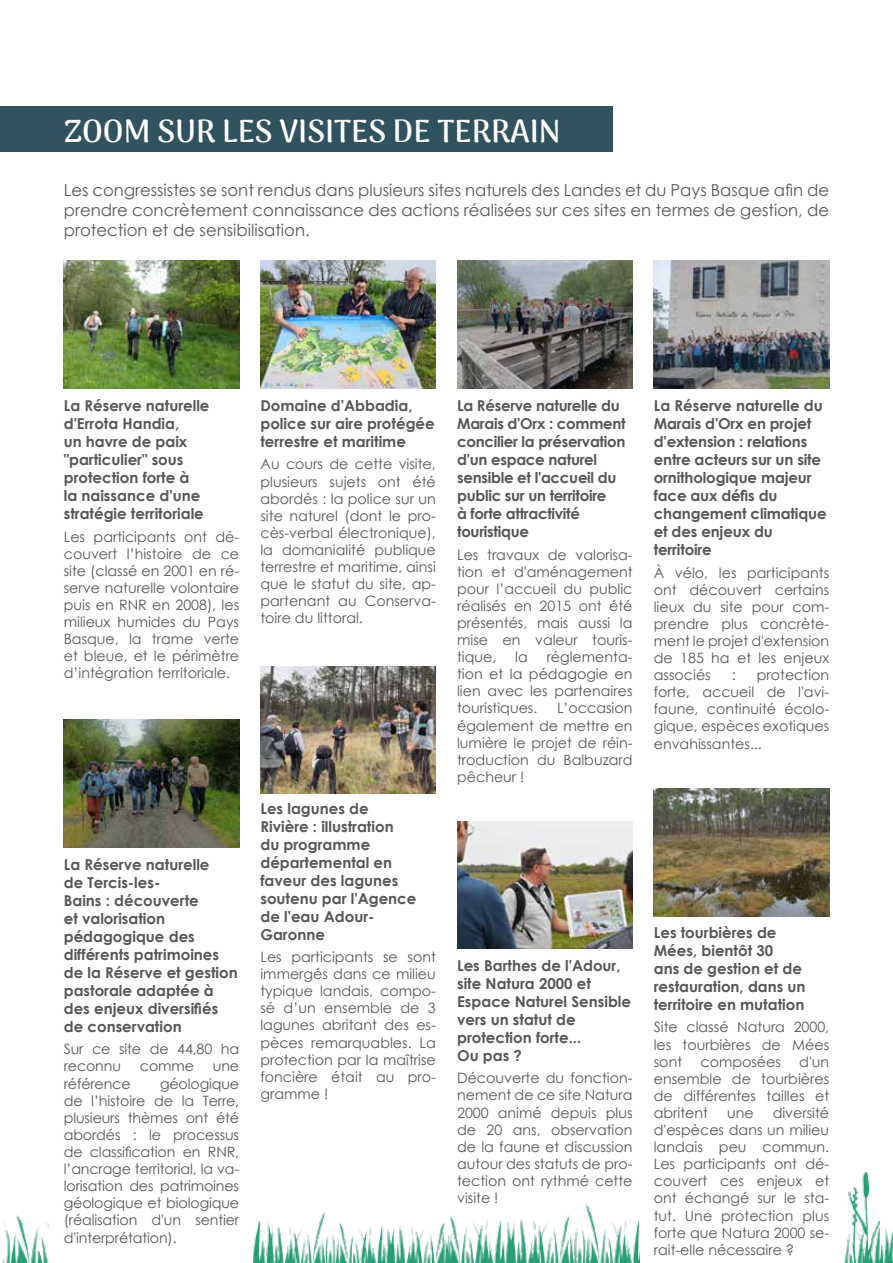
<style>
.page{position:relative;width:893px;height:1263px;background:#fff}
.page>*{position:absolute;margin:0;border:0;box-sizing:border-box;transform-origin:0 0}
.t1{font:700 31.5px "Arima Madurai";color:#fff}
.t2{font:16.5px/19.8px "Century Gothic";color:#575756;text-align:justify}
.t3{font:700 15px/18px "Century Gothic";color:#575756}
.t4{font:700 15px/18px "Century Gothic";letter-spacing:-.02em;color:#575756}
.t5{font:14.25px/17.1px "Century Gothic";color:#575756;text-align:justify}
</style>
<div class="page">
<img style="left:2px;top:1172px;width:891px;height:91px">
<div style="left:0;top:106px;width:612px;height:46px;background:#31525f"></div>
<img style="left:64px;top:260px;width:175px;height:128px">
<img style="left:654px;top:260px;width:175px;height:128px">
<img style="left:260px;top:260px;width:176px;height:128px">
<img style="left:457px;top:260px;width:175px;height:128px">
<img style="left:64px;top:720px;width:175px;height:127px">
<img style="left:260px;top:666px;width:176px;height:127px">
<img style="left:457px;top:821px;width:175px;height:128px">
<img style="left:654px;top:789px;width:175px;height:127px">
<div style="left:457px;top:959px;width:175px;height:244px;background:#fff"></div>
<div style="left:49px;top:1204px;width:204px;height:59px;background:#fff"></div>
<div style="left:64px;top:858px;width:175px;height:401px;background:#fff"></div>
<div style="left:640px;top:1209px;width:203px;height:54px;background:#fff"></div>
<div style="left:654px;top:927px;width:175px;height:335px;background:#fff"></div>
<h1 class="t1" style="left:64px;top:109px;width:498px">ZOOM SUR LES VISITES DE TERRAIN</h1>
<p class="t2" style="left:64px;top:180px;width:767px">Les congressistes se sont rendus dans plusieurs sites naturels des Landes et du Pays Basque afin de prendre concrètement connaissance des actions réalisées sur ces sites en termes de gestion, de protection et de sensibilisation.</p>
<p class="t3" style="left:64px;top:396px;width:147px">La Réserve naturelle d'Errota Handia,<br>un havre de paix "particulier" sous protection forte à<br>la naissance d'une stratégie territoriale</p>
<p class="t5" style="left:64px;top:528px;width:177px">Les participants ont dé&shy;couvert l’histoire de ce site (classé en 2001 en ré&shy;serve naturelle volontaire puis en RNR en 2008), les milieux humides du Pays Basque, la trame verte et bleue, et le périmètre d’intégration territoriale.</p>
<p class="t3" style="left:64px;top:855px;width:175px">La Réserve naturelle<br>de Tercis-les-<br>Bains : découverte<br>et valorisation pédagogique des différents patrimoines de la Réserve et gestion pastorale adaptée à des enjeux diversifiés de conservation</p>
<p class="t5" style="left:64px;top:1040px;width:177px">Sur ce site de 44,80 ha reconnu</p>
<p class="t5" style="left:140px;top:1057px;width:55px">comme</p>
<p class="t5" style="left:213px;top:1057px;width:28px">une</p>
<p class="t5" style="left:64px;top:1075px;width:177px;text-indent:96px">géologique de l’histoire de la Terre, plusieurs thèmes ont été abordés : le processus de classification en RNR, l’ancrage territorial, la va&shy;lorisation des patrimoines géologique et biologique (réalisation d'un sentier d'interprétation).</p>
<p class="t5" style="left:64px;top:1075px;width:68px">référence</p>
<p class="t3" style="left:260px;top:396px;width:176px">Domaine d'Abbadia, police sur aire protégée terrestre et maritime</p>
<p class="t5" style="left:260px;top:456px;width:177px">Au cours de cette visite, plusieurs sujets ont été abordés : la police sur un site naturel (dont le pro&shy;cès-verbal électronique), la domanialité publique terrestre et maritime, ainsi que le statut du site, ap&shy;partenant au Conserva&shy;toire du littoral.</p>
<p class="t4" style="left:457px;top:396px;width:170px">La Réserve naturelle du<br>Marais d'Orx : comment concilier la préservation d'un espace naturel sensible et l'accueil du public sur un territoire<br>à forte attractivité touristique</p>
<p class="t5" style="left:457px;top:546px;width:177px">Les travaux de valorisa&shy;tion et d'aménagement pour l’accueil du public réalisés en 2015 ont été présentés, mais aussi la mise en valeur touris&shy;tique,</p>
<p class="t5" style="left:457px;top:648px;width:177px;text-indent:90px">réglementa&shy;tion et la pédagogie en lien avec les partenaires touristiques.</p>
<p class="t5" style="left:515px;top:648px;width:14px">la</p>
<p class="t5" style="left:457px;top:699px;width:177px;text-indent:100px">L’occasion également de mettre en lumière le projet de réin&shy;troduction du Balbuzard pêcheur !</p>
<p class="t3" style="left:260px;top:798px;width:157px">Les lagunes de<br>Rivière : illustration<br>du programme départemental en faveur des lagunes soutenu par l'Agence de l'eau Adour-<br>Garonne</p>
<p class="t5" style="left:260px;top:948px;width:177px">Les participants se sont immergés dans ce milieu typique landais, compo&shy;sé d’un ensemble de 3 lagunes abritant des es&shy;pèces remarquables. La protection par la maîtrise foncière était au pro&shy;gramme !</p>
<p class="t3" style="left:457px;top:956px;width:175px">Les Barthes de l'Adour, site Natura 2000 et<br>Espace Naturel Sensible vers un statut de protection forte...<br>Ou pas ?</p>
<p class="t5" style="left:457px;top:1069px;width:177px">Découverte du fonction&shy;nement de ce site Natura 2000 animé depuis plus de 20 ans, observation de la faune et discussion autour des statuts de pro&shy;tection ont rythmé cette visite !</p>
<p class="t3" style="left:654px;top:396px;width:174px">La Réserve naturelle du<br>Marais d'Orx en projet d'extension : relations entre acteurs sur un site ornithologique majeur face aux défis du changement climatique et des enjeux du territoire</p>
<p class="t5" style="left:654px;top:564px;width:177px">À vélo, les participants ont découvert certains lieux du site pour com&shy;prendre plus concrète&shy;ment le projet d'extension de 185 ha et les enjeux associés</p>
<p class="t5" style="left:654px;top:666px;width:177px;text-indent:103px">protection forte, accueil de l'avi&shy;faune, continuité écolo&shy;gique, espèces exotiques envahissantes...</p>
<p class="t5" style="left:732px;top:666px;width:5px">:</p>
<p class="t3" style="left:654px;top:923px;width:153px">Les tourbières de<br>Mées, bientôt 30<br>ans de gestion et de restauration, dans un territoire en mutation</p>
<p class="t5" style="left:654px;top:1018px;width:177px">Site classé Natura 2000, les tourbières de Mées sont</p>
<p class="t5" style="left:700px;top:1053px;width:82px">composées</p>
<p class="t5" style="left:654px;top:1053px;width:177px;text-indent:145px">d'un ensemble de tourbières de différentes tailles et abritent</p>
<p class="t5" style="left:654px;top:1104px;width:177px;text-indent:119px">diversité d'espèces dans un milieu landais peu commun.<br>Les participants ont dé&shy;couvert ces enjeux et ont échangé sur le sta&shy;tut. Une protection plus forte que Natura 2000 se&shy;rait-elle nécessaire ?</p>
<p class="t5" style="left:727px;top:1104px;width:28px">une</p>
</div>
